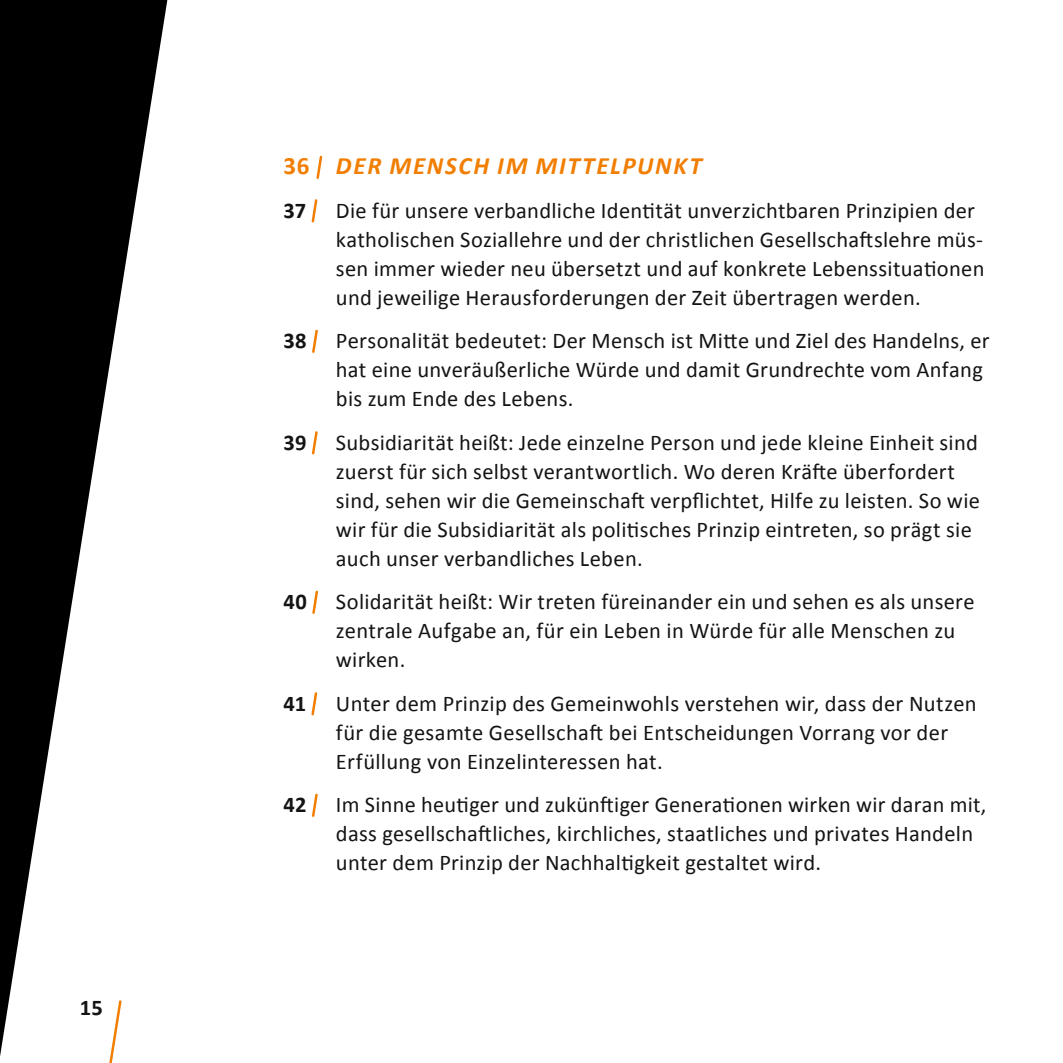
<style>
.page{position:relative;width:1063px;height:1063px;background:#fff}
.page>*{position:absolute;margin:0;border:0;box-sizing:border-box;transform-origin:0 0}
.Headline_Klein_Caps{font:italic 700 25px "Calibri";letter-spacing:.07em;color:#f17e00}
.GuL_Fließtext{font:22.5px/29px "Calibri";letter-spacing:.015em;color:#131413}
.GuL_Fließtext-2{font:700 22.5px "Calibri";letter-spacing:.01em;color:#131413}
.s1{font-style:normal}
</style>
<div class="page">
<svg style="left:109px;top:1057px;width:4px;height:6px"></svg>
<svg style="left:0;top:0;width:167px;height:1057px"></svg>
<svg style="left:316px;top:155px;width:7px;height:24px"></svg>
<svg style="left:311px;top:199px;width:7px;height:24px"></svg>
<svg style="left:312px;top:329px;width:6px;height:24px"></svg>
<svg style="left:312px;top:431px;width:6px;height:24px"></svg>
<svg style="left:312px;top:590px;width:6px;height:24px"></svg>
<svg style="left:311px;top:692px;width:7px;height:24px"></svg>
<svg style="left:312px;top:793px;width:6px;height:24px"></svg>
<p class="GuL_Fließtext-2" style="left:80px;top:992px;width:24px">15</p>
<p class="Headline_Klein_Caps" style="left:283px;top:148px;width:420px"><span class="s1">36</span> DER MENSCH IM MITTELPUNKT</p>
<p class="GuL_Fließtext-2" style="left:283px;top:194px;width:24px">37</p>
<p class="GuL_Fließtext" style="left:336px;top:195px;width:650px">Die für unsere verbandliche Identität unverzichtbaren Prinzipien der katholischen Soziallehre und der christlichen Gesellschaftslehre müs&shy;sen immer wieder neu übersetzt und auf konkrete Lebenssituationen und jeweilige Herausforderungen der Zeit übertragen werden.</p>
<p class="GuL_Fließtext-2" style="left:283px;top:325px;width:25px">38</p>
<p class="GuL_Fließtext" style="left:336px;top:325px;width:655px">Personalität bedeutet: Der Mensch ist Mitte und Ziel des Handelns, er hat eine unveräußerliche Würde und damit Grundrechte vom Anfang bis zum Ende des Lebens.</p>
<p class="GuL_Fließtext-2" style="left:283px;top:426px;width:25px">39</p>
<p class="GuL_Fließtext" style="left:336px;top:427px;width:646px">Subsidiarität heißt: Jede einzelne Person und jede kleine Einheit sind zuerst für sich selbst verantwortlich. Wo deren Kräfte überfordert sind, sehen wir die Gemeinschaft verpflichtet, Hilfe zu leisten. So wie wir für die Subsidiarität als politisches Prinzip eintreten, so prägt sie auch unser verbandliches Leben.</p>
<p class="GuL_Fließtext-2" style="left:283px;top:586px;width:25px">40</p>
<p class="GuL_Fließtext" style="left:336px;top:586px;width:640px">Solidarität heißt: Wir treten füreinander ein und sehen es als unsere zentrale Aufgabe an, für ein Leben in Würde für alle Menschen zu wirken.</p>
<p class="GuL_Fließtext-2" style="left:283px;top:687px;width:24px">41</p>
<p class="GuL_Fließtext" style="left:336px;top:688px;width:642px">Unter dem Prinzip des Gemeinwohls verstehen wir, dass der Nutzen für die gesamte Gesellschaft bei Entscheidungen Vorrang vor der<br>Erfüllung von Einzelinteressen hat.</p>
<p class="GuL_Fließtext-2" style="left:283px;top:789px;width:25px">42</p>
<p class="GuL_Fließtext" style="left:336px;top:789px;width:652px">Im Sinne heutiger und zukünftiger Generationen wirken wir daran mit, dass gesellschaftliches, kirchliches, staatliches und privates Handeln unter dem Prinzip der Nachhaltigkeit gestaltet wird.</p>
</div>
